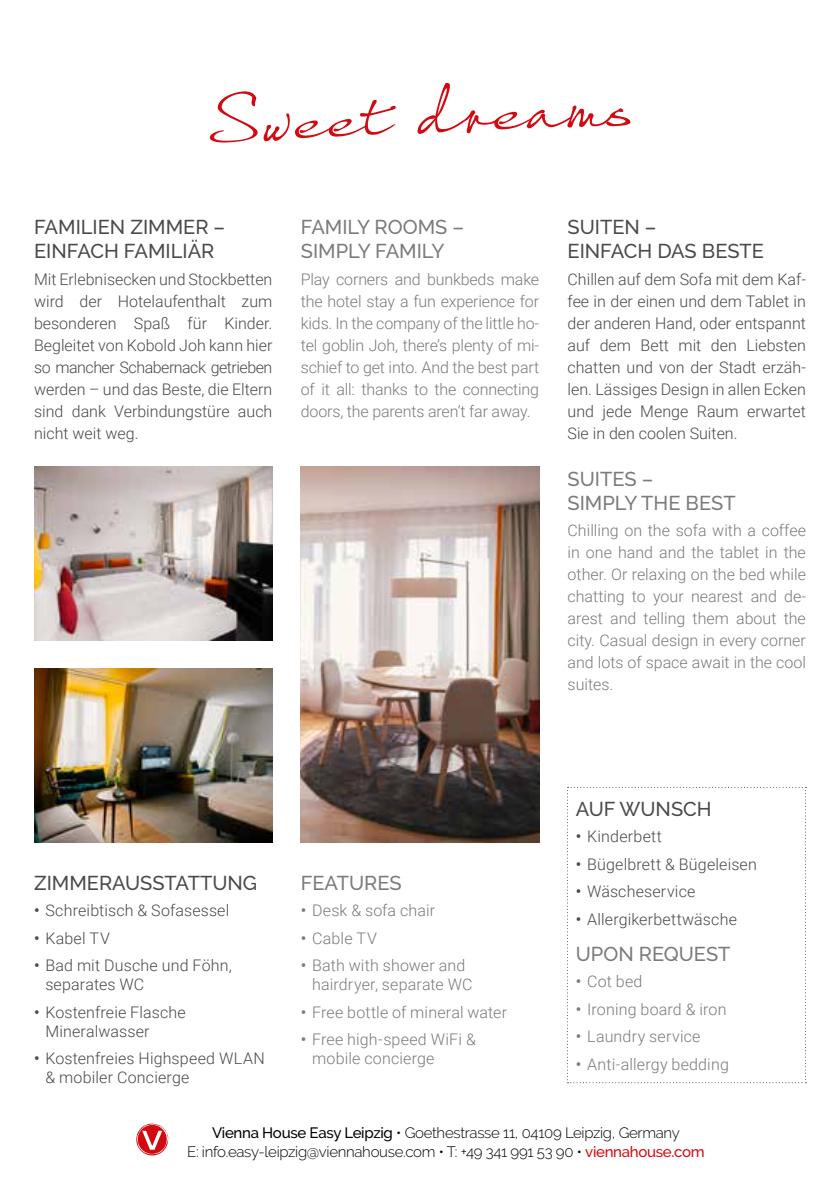
<style>
.page{position:relative;width:840px;height:1191px;background:#fff}
.page>*{position:absolute;margin:0;border:0;box-sizing:border-box;transform-origin:0 0}
.t1{font:72px "Thought";color:#d20a11}
.t2{font:500 20px/24px "Raleway";color:#4a4a49}
.t3{font:500 20px/24px "Raleway";color:#7c7b7b}
.t4{font:300 16px/22px "Roboto";letter-spacing:.01em;color:#4a4a49}
.t5{font:300 16px/22px "Roboto";letter-spacing:.005em;color:#7c7b7b;text-align:justify}
.t6{font:300 15px/19px "Raleway";letter-spacing:-.02em;color:#000;text-align:center}
.s1{font-weight:500}
.s2{font-weight:500;color:#d20a11}
</style>
<div class="page">
<svg style="left:136px;top:1123px;width:33px;height:32px"></svg>
<img style="left:300px;top:467px;width:239px;height:376px">
<img style="left:34px;top:467px;width:238px;height:173px">
<img style="left:34px;top:669px;width:238px;height:174px">
<svg style="left:567px;top:787px;width:239px;height:296px"></svg>
<h1 class="t1" style="left:201px;top:79px;width:433px;rotate:-3deg">Sweet dreams</h1>
<p class="t2" style="left:34px;top:215px;width:192px">FAMILIEN ZIMMER –<br>EINFACH FAMILIÄR</p>
<p class="t4" style="left:34px;top:267px;width:240px;text-align:justify">Mit Erlebnisecken und Stockbetten wird der Hotelaufenthalt zum besonderen Spaß für Kinder.<br>Begleitet von Kobold Joh kann hier so mancher Schabernack getrieben werden – und das Beste, die Eltern sind dank Verbindungstüre auch nicht weit weg.</p>
<p class="t3" style="left:300px;top:215px;width:165px">FAMILY ROOMS –<br>SIMPLY FAMILY</p>
<p class="t5" style="left:300px;top:267px;width:240px">Play corners and bunkbeds make the hotel stay a fun experience for kids. In the company of the little ho&shy;tel goblin Joh, there’s plenty of mi&shy;schief to get into. And the best part of it all: thanks to the connecting doors, the parents aren’t far away.</p>
<p class="t2" style="left:567px;top:215px;width:198px">SUITEN –<br>EINFACH DAS BESTE</p>
<p class="t4" style="left:567px;top:267px;width:240px;text-align:justify">Chillen auf dem Sofa mit dem Kaf&shy;fee in der einen und dem Tablet in der anderen Hand, oder entspannt auf dem Bett mit den Liebsten chatten und von der Stadt erzäh&shy;len. Lässiges Design in allen Ecken und jede Menge Raum erwartet Sie in den coolen Suiten.</p>
<p class="t3" style="left:567px;top:467px;width:169px">SUITES –<br>SIMPLY THE BEST</p>
<p class="t5" style="left:567px;top:518px;width:240px">Chilling on the sofa with a coffee in one hand and the tablet in the other. Or relaxing on the bed while chatting to your nearest and de&shy;arest and telling them about the city. Casual design in every corner and lots of space await in the cool suites.</p>
<p class="t2" style="left:34px;top:871px;width:224px">ZIMMERAUSSTATTUNG</p>
<p class="t4" style="left:34px;top:899px;width:197px"><span class="s1">•</span> Schreibtisch &amp; Sofasessel</p>
<p class="t4" style="left:34px;top:926px;width:77px"><span class="s1">•</span> Kabel TV</p>
<p class="t4" style="left:45px;top:955px;width:188px;line-height:19px;text-indent:-11px"><span class="s1">•</span> Bad mit Dusche und Föhn, separates WC</p>
<p class="t4" style="left:45px;top:1002px;width:142px;line-height:19px;text-indent:-11px"><span class="s1">•</span> Kostenfreie Flasche<br>Mineralwasser</p>
<p class="t4" style="left:45px;top:1048px;width:221px;line-height:19px;text-indent:-11px"><span class="s1">•</span> Kostenfreies Highspeed WLAN &amp; mobiler Concierge</p>
<p class="t3" style="left:300px;top:871px;width:102px">FEATURES</p>
<p class="t5" style="left:300px;top:899px;width:136px"><span class="s1">•</span> Desk &amp; sofa chair</p>
<p class="t5" style="left:300px;top:926px;width:78px"><span class="s1">•</span> Cable TV</p>
<p class="t5" style="left:312px;top:955px;width:162px;line-height:19px;text-indent:-11px"><span class="s1">•</span> Bath with shower and hairdryer, separate WC</p>
<p class="t5" style="left:300px;top:1000px;width:207px"><span class="s1">•</span> Free bottle of mineral water</p>
<p class="t5" style="left:312px;top:1029px;width:165px;line-height:19px;text-indent:-11px"><span class="s1">•</span> Free high-speed WiFi &amp; mobile concierge</p>
<p class="t2" style="left:575px;top:796px;width:137px">AUF WUNSCH</p>
<p class="t4" style="left:575px;top:824px;width:88px"><span class="s1">•</span> Kinderbett</p>
<p class="t4" style="left:575px;top:852px;width:182px"><span class="s1">•</span> Bügelbrett &amp; Bügeleisen</p>
<p class="t4" style="left:575px;top:879px;width:121px"><span class="s1">•</span> Wäscheservice</p>
<p class="t4" style="left:575px;top:907px;width:162px"><span class="s1">•</span> Allergikerbettwäsche</p>
<p class="t3" style="left:575px;top:941px;width:156px">UPON REQUEST</p>
<p class="t5" style="left:575px;top:969px;width:68px"><span class="s1">•</span> Cot bed</p>
<p class="t5" style="left:575px;top:997px;width:152px"><span class="s1">•</span> Ironing board &amp; iron</p>
<p class="t5" style="left:575px;top:1024px;width:126px"><span class="s1">•</span> Laundry service</p>
<p class="t5" style="left:575px;top:1052px;width:154px"><span class="s1">•</span> Anti-allergy bedding</p>
<p class="t6" style="left:187px;top:1123px;width:519px"><span class="s1">Vienna House Easy Leipzig</span> • Goethestrasse 11, 04109 Leipzig, Germany<br>E: info.easy-leipzig@viennahouse.com • T: +49 341 991 53 90 • <span class="s2">viennahouse.com</span></p>
</div>
